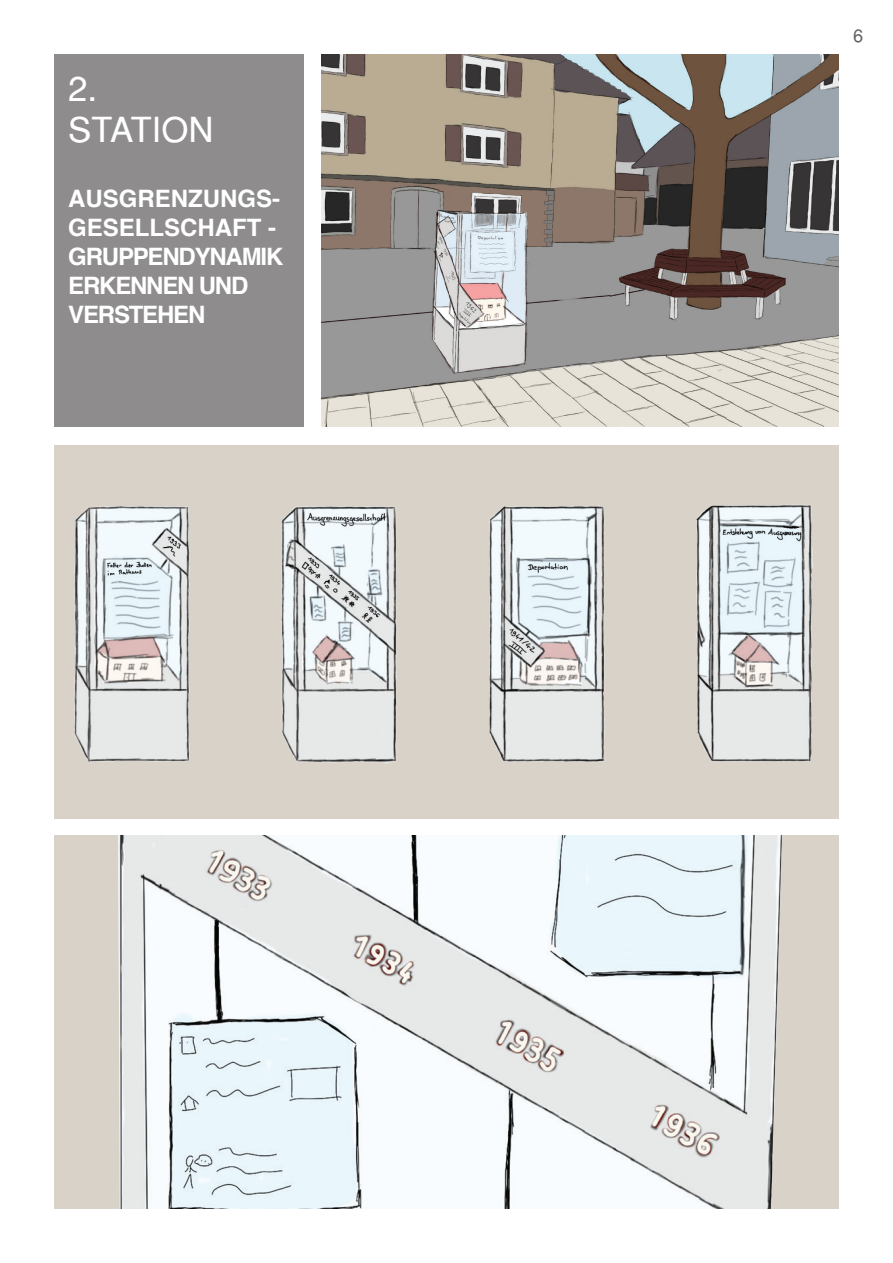
<style>
.page{position:relative;width:893px;height:1263px;background:#fff}
.page>*{position:absolute;margin:0;border:0;box-sizing:border-box;transform-origin:0 0}
.t1{font:34.5px/41.4px "Helvetica";color:#fff}
.t2{font:700 24px/28.8px "Helvetica";letter-spacing:-.05em;color:#fff}
.t3{font:18px "Helvetica";color:#606161}
</style>
<div class="page">
<div style="left:54px;top:54px;width:250px;height:373px;background:#8e8c8d"></div>
<img style="left:322px;top:54px;width:517px;height:373px">
<div style="left:54px;top:445px;width:785px;height:373px;background:#d9d2c8"></div>
<img style="left:74px;top:504px;width:739px;height:260px">
<div style="left:54px;top:836px;width:785px;height:373px;background:#d9d2c8"></div>
<img style="left:118px;top:836px;width:664px;height:373px">
<h1 class="t1" style="left:68px;top:68px;width:141px">2.<br>STATI ON</h1>
<p class="t2" style="left:68px;top:184px;width:214px">AUSG RENZUNGS-<br>GESELLSCHAFT -<br>GRUPPENDYNAMIK<br>ERKENNEN UND<br>VERSTEHEN</p>
<p class="t3" style="left:853px;top:24px;width:12px">6</p>
</div>
